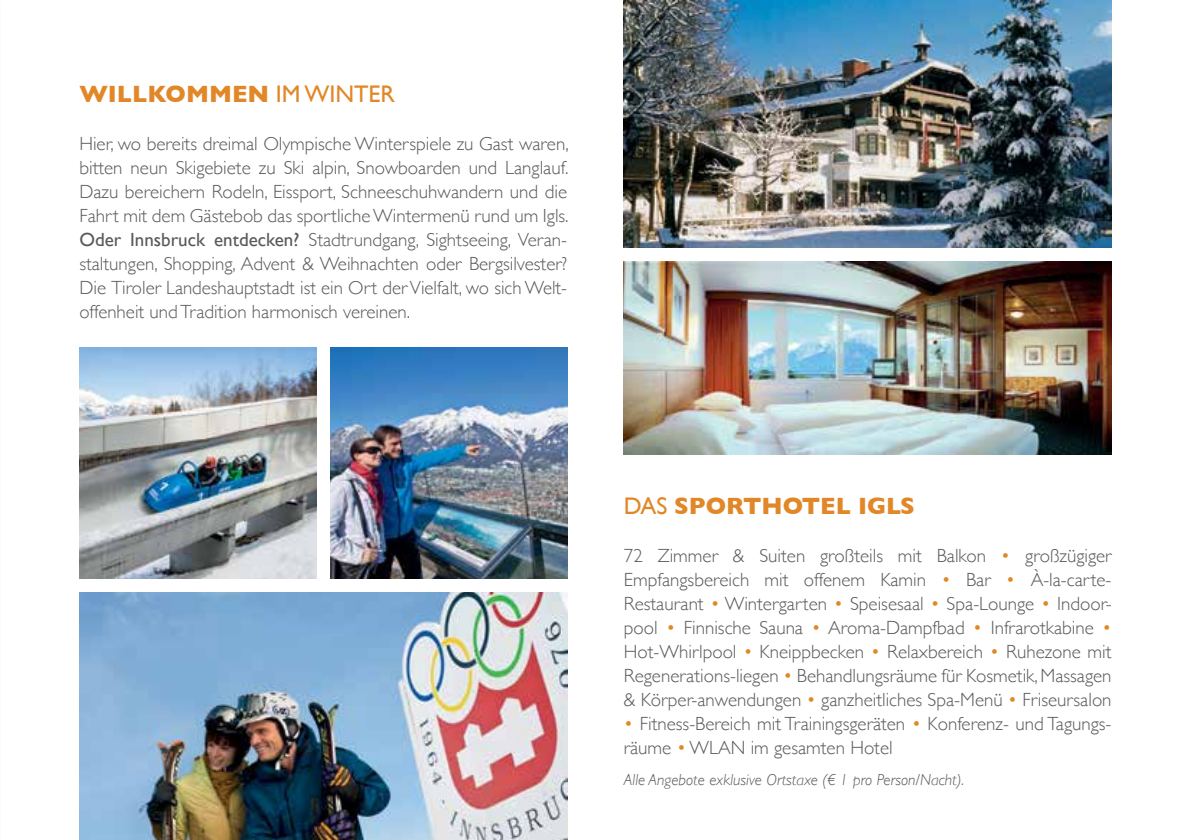
<style>
.page{position:relative;width:1191px;height:840px;background:#fff}
.page>*{position:absolute;margin:0;border:0;box-sizing:border-box;transform-origin:0 0}
.t1{font:700 24px "Gill Sans";color:#e18727}
.t2{font:300 19px/24px "Gill Sans";color:#58595b;text-align:justify}
.t3{font:italic 300 16px "Gill Sans";color:#58595b}
.s1{font-weight:400}
.s2{color:#e18727}
</style>
<div class="page">
<img style="left:624px;top:0;width:487px;height:247px">
<img style="left:79px;top:592px;width:488px;height:247px">
<img style="left:624px;top:261px;width:487px;height:193px">
<img style="left:330px;top:347px;width:237px;height:231px">
<img style="left:79px;top:347px;width:237px;height:231px">
<p class="t1" style="left:79px;top:75px;width:317px">WI LLKOMMEN <span class="s1">im Winter</span></p>
<p class="t2" style="left:79px;top:131px;width:491px">Hier, wo bereits dreimal Olympische Winterspiele zu Gast waren, bitten neun Skigebiete zu Ski alpin, Snowboarden und Langlauf.<br>Dazu bereichern Rodeln, Eissport, Schneeschuhwandern und die Fahrt mit dem Gästebob das sportliche Wintermenü rund um Igls.<br><span class="s1">Oder Innsbruck entdecken?</span> Stadtrundgang, Sightseeing, Veran&shy;staltungen, Shopping, Advent &amp; Weihnachten oder Bergsilvester?<br>Die Tiroler Landeshauptstadt ist ein Ort der Vielfalt, wo sich Welt&shy;offenheit und Tradition harmonisch vereinen.</p>
<p class="t1" style="left:624px;top:486px;width:292px"><span class="s1">Das</span> SPORTHOTEL IGLS</p>
<p class="t2" style="left:624px;top:542px;width:489px">72 Zimmer &amp; Suiten großteils mit Balkon <span class="s2">•</span> großzügiger Empfangsbereich mit offenem Kamin <span class="s2">•</span> Bar <span class="s2">•</span> À-la-carte-Restaurant <span class="s2">•</span> Wintergarten <span class="s2">•</span> Speisesaal <span class="s2">•</span> Spa-Lounge <span class="s2">•</span> Indoor&shy;pool <span class="s2">•</span> Finnische Sauna <span class="s2">•</span> Aroma-Dampfbad <span class="s2">•</span> Infrarotkabine <span class="s2">• </span>Hot-Whirlpool <span class="s2">•</span> Kneippbecken <span class="s2">•</span> Relaxbereich <span class="s2">•</span> Ruhezone mit Regenerations-liegen <span class="s2">•</span> Behandlungsräume für Kosmetik, Massagen &amp; Körper-anwendungen <span class="s2">•</span> ganzheitliches Spa-Menü <span class="s2">•</span> Friseursalon</p>
<p class="t2" style="left:624px;top:710px;width:489px"><span class="s2">•</span> Fitness-Bereich mit Trainingsgeräten <span class="s2">•</span> Konferenz- und Tagungs&shy;räume <span class="s2">•</span> WLAN im gesamten Hotel</p>
<p class="t3" style="left:624px;top:770px;width:342px">Alle Angebote exklusive Ortstaxe (€ 1 pro Person/Nacht).</p>
</div>
